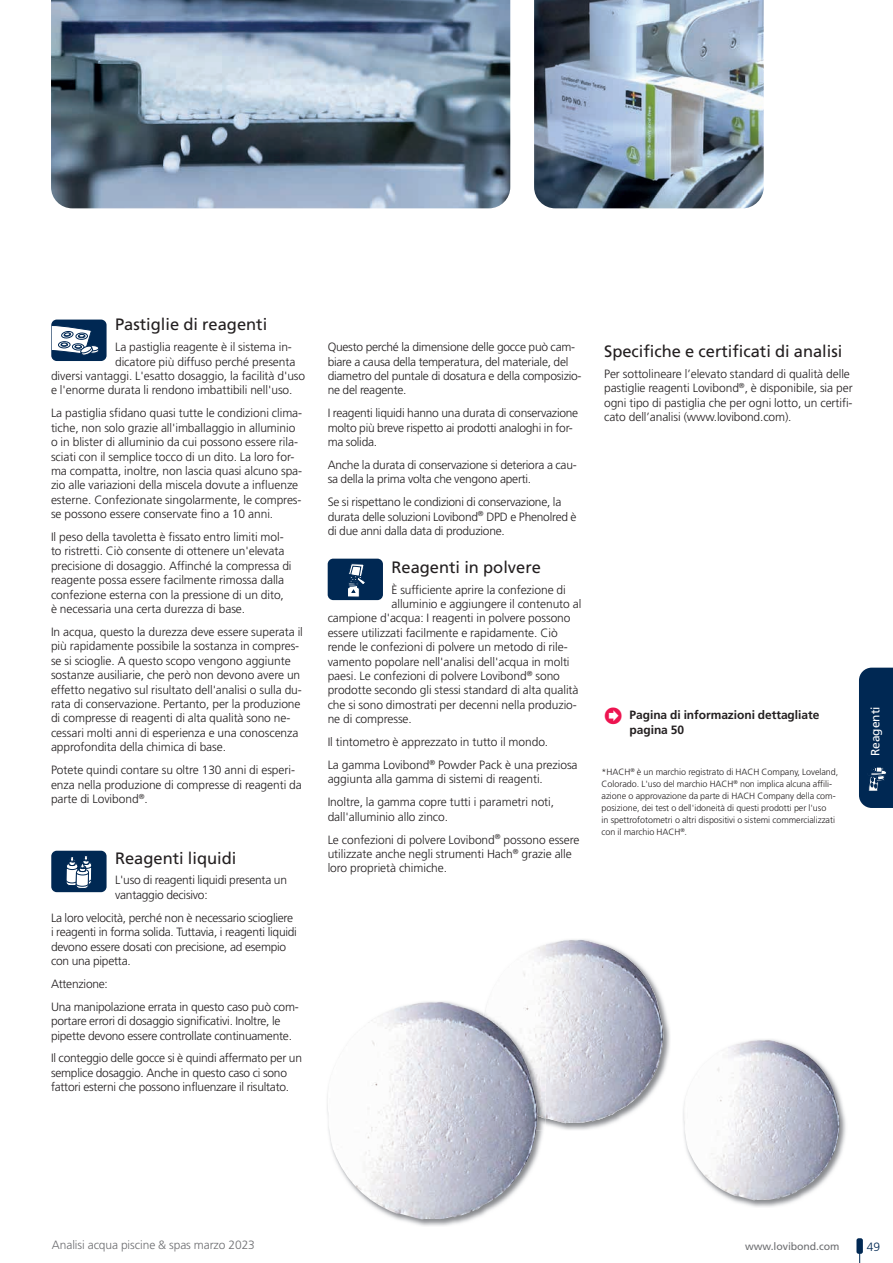
<style>
.page{position:relative;width:893px;height:1263px;background:#fff}
.page>*{position:absolute;margin:0;border:0;box-sizing:border-box;transform-origin:0 0}
.t1{font:16.5px "Frutiger LT";color:#231f20}
.t2{font:300 12px/14.4px "Frutiger LT";letter-spacing:-.005em;color:#231f20}
.t3{font:700 12px/14.4px "Frutiger LT";letter-spacing:-.005em;color:#231f20}
.t4{font:300 12px "Frutiger LT";letter-spacing:-.005em;color:#6c6d70}
.t5{font:12px "Frutiger LT";color:#fff}
.t6{font:300 12px "Frutiger LT";color:#002853}
.t7{font:10.5px "Frutiger LT";letter-spacing:-.005em;color:#6c6d70}
.t8{font:300 9px/12px "Frutiger LT";letter-spacing:-.005em;color:#231f20}
.s1{font-family:"J Ckg";font-weight:400;font-size:18px;color:#ed1450}
</style>
<div class="page">
<div style="left:856px;top:1238px;width:7px;height:16px;background:#002853;border-radius:2px"></div>
<div style="left:51px;top:320px;width:56px;height:41px;background:#002853;border-radius:6px"></div>
<svg style="left:51px;top:325px;width:48px;height:31px"></svg>
<img style="left:534px;top:0;width:230px;height:208px">
<img style="left:51px;top:0;width:459px;height:208px">
<hr style="left:0;top:1053px;width:1px;height:159px;background:#81176e">
<img style="left:545px;top:939px;width:125px;height:191px">
<img style="left:523px;top:940px;width:140px;height:183px">
<img style="left:683px;top:1039px;width:163px;height:168px">
<img style="left:684px;top:1040px;width:156px;height:160px">
<img style="left:400px;top:1001px;width:143px;height:225px">
<img style="left:484px;top:1000px;width:61px;height:118px">
<img style="left:327px;top:1002px;width:210px;height:218px">
<div style="left:51px;top:851px;width:56px;height:41px;background:#002853;border-radius:6px"></div>
<svg style="left:66px;top:850px;width:26px;height:43px"></svg>
<div style="left:328px;top:559px;width:55px;height:41px;background:#002853;border-radius:6px"></div>
<svg style="left:348px;top:563px;width:17px;height:34px"></svg>
<div style="left:859px;top:668px;width:34px;height:140px;background:#002853"></div>
<h1 class="t1" style="left:115px;top:315px;width:154px">Pastiglie di reagenti</h1>
<p class="t2" style="left:115px;top:340px;width:178px">La pastiglia reagente è il sistema in-</p>
<p class="t2" style="left:115px;top:354px;width:182px">dicatore più diffuso perché presenta</p>
<p class="t2" style="left:51px;top:369px;width:256px">diversi vantaggi. L'esatto dosaggio, la facilità d'uso</p>
<p class="t2" style="left:51px;top:383px;width:243px">e l'enorme durata li rendono imbattibili nell'uso.</p>
<p class="t2" style="left:51px;top:406px;width:253px">La pastiglia sfidano quasi tutte le condizioni clima&shy;tiche, non solo grazie all'imballaggio in alluminio o in blister di alluminio da cui possono essere rila&shy;sciati con il semplice tocco di un dito. La loro for&shy;ma compatta, inoltre, non lascia quasi alcuno spa&shy;zio alle variazioni della miscela dovute a influenze esterne. Confezionate singolarmente, le compres&shy;se possono essere conservate fino a 10 anni.</p>
<p class="t2" style="left:51px;top:530px;width:242px">Il peso della tavoletta è fissato entro limiti mol&shy;to ristretti. Ciò consente di ottenere un'elevata precisione di dosaggio. Affinché la compressa di reagente possa essere facilmente rimossa dalla confezione esterna con la pressione di un dito, è necessaria una certa durezza di base.</p>
<p class="t2" style="left:51px;top:625px;width:253px">In acqua, questo la durezza deve essere superata il più rapidamente possibile la sostanza in compres&shy;se si scioglie. A questo scopo vengono aggiunte sostanze ausiliarie, che però non devono avere un effetto negativo sul risultato dell'analisi o sulla du&shy;rata di conservazione. Pertanto, per la produzione di compresse di reagenti di alta qualità sono ne&shy;cessari molti anni di esperienza e una conoscenza approfondita della chimica di base.</p>
<p class="t2" style="left:51px;top:763px;width:252px">Potete quindi contare su oltre 130 anni di esperi&shy;enza nella produzione di compresse di reagenti da parte di Lovibond<sup>®</sup>.</p>
<h1 class="t1" style="left:115px;top:848px;width:123px">Reagenti liquidi</h1>
<p class="t2" style="left:115px;top:873px;width:173px">L'uso di reagenti liquidi presenta un vantaggio decisivo:</p>
<p class="t2" style="left:51px;top:910px;width:247px">La loro velocità, perché non è necessario sciogliere i reagenti in forma solida. Tuttavia, i reagenti liquidi devono essere dosati con precisione, ad esempio con una pipetta.</p>
<p class="t2" style="left:51px;top:972px;width:249px;line-height:23px">Attenzione:<br>Una manipolazione errata in questo caso può com-</p>
<p class="t2" style="left:51px;top:1014px;width:242px">portare errori di dosaggio significativi. Inoltre, le pipette devono essere controllate continuamente.</p>
<p class="t2" style="left:51px;top:1051px;width:252px">Il conteggio delle gocce si è quindi affermato per un semplice dosaggio. Anche in questo caso ci sono fattori esterni che possono influenzare il risultato.</p>
<p class="t2" style="left:328px;top:340px;width:255px">Questo perché la dimensione delle gocce può cam&shy;biare a causa della temperatura, del materiale, del diametro del puntale di dosatura e della composizio&shy;ne del reagente.</p>
<p class="t2" style="left:328px;top:406px;width:252px">I reagenti liquidi hanno una durata di conservazione molto più breve rispetto ai prodotti analoghi in for&shy;ma solida.</p>
<p class="t2" style="left:328px;top:458px;width:251px">Anche la durata di conservazione si deteriora a cau&shy;sa della la prima volta che vengono aperti.</p>
<p class="t2" style="left:328px;top:495px;width:250px">Se si rispettano le condizioni di conservazione, la durata delle soluzioni Lovibond<sup>®</sup> DPD e Phenolred è di due anni dalla data di produzione.</p>
<h1 class="t1" style="left:391px;top:557px;width:151px">Reagenti in polvere</h1>
<p class="t2" style="left:391px;top:582px;width:176px">È sufficiente aprire la confezione di</p>
<p class="t2" style="left:391px;top:597px;width:191px">alluminio e aggiungere il contenuto al</p>
<p class="t2" style="left:328px;top:611px;width:244px">campione d'acqua: I reagenti in polvere possono</p>
<p class="t2" style="left:328px;top:626px;width:231px">essere utilizzati facilmente e rapidamente. Ciò</p>
<p class="t2" style="left:328px;top:640px;width:242px">rende le confezioni di polvere un metodo di rile-</p>
<p class="t2" style="left:328px;top:654px;width:243px">vamento popolare nell'analisi dell'acqua in molti</p>
<p class="t2" style="left:328px;top:669px;width:234px">paesi. Le confezioni di polvere Lovibond<sup>®</sup> sono</p>
<p class="t2" style="left:328px;top:683px;width:252px">prodotte secondo gli stessi standard di alta qualità</p>
<p class="t2" style="left:328px;top:698px;width:251px">che si sono dimostrati per decenni nella produzio-</p>
<p class="t2" style="left:328px;top:712px;width:86px">ne di compresse.</p>
<p class="t2" style="left:328px;top:731px;width:251px;line-height:23px">Il tintometro è apprezzato in tutto il mondo.<br>La gamma Lovibond<sup>®</sup> Powder Pack è una preziosa</p>
<p class="t2" style="left:328px;top:768px;width:228px;line-height:23px">aggiunta alla gamma di sistemi di reagenti.<br>Inoltre, la gamma copre tutti i parametri noti,</p>
<p class="t2" style="left:328px;top:805px;width:253px;line-height:23px">dall'alluminio allo zinco.<br>Le confezioni di polvere Lovibond<sup>®</sup> possono essere</p>
<p class="t2" style="left:328px;top:847px;width:246px">utilizzate anche negli strumenti Hach<sup>®</sup> grazie alle loro proprietà chimiche.</p>
<h1 class="t1" style="left:604px;top:342px;width:240px">Specifiche e certificati di analisi</h1>
<p class="t2" style="left:604px;top:367px;width:250px">Per sottolineare l’elevato standard di qualità delle pastiglie reagenti Lovibond<sup>®</sup>, è disponibile, sia per ogni tipo di pastiglia che per ogni lotto, un certifi&shy;cato dell’analisi (www.lovibond.com).</p>
<p class="t3" style="left:630px;top:708px;width:191px;text-indent:-26px"><span class="s1">➲</span> Pagina di informazioni dettagliate pagina 50</p>
<p class="t8" style="left:602px;top:766px;width:238px">*HACH<sup>®</sup> è un marchio registrato di HACH Company, Loveland, Colorado. L'uso del marchio HACH<sup>®</sup> non implica alcuna affili&shy;azione o approvazione da parte di HACH Company della com&shy;posizione, dei test o dell'idoneità di questi prodotti per l'uso<br>in spettrofotometri o altri dispositivi o sistemi commercializzati con il marchio HACH<sup>®</sup>.</p>
<p class="t5" style="left:868px;top:756px;width:52px;rotate:-90deg">Reagenti</p>
<p class="t4" style="left:52px;top:1238px;width:205px">Analisi acqua piscine &amp; spas marzo 2023</p>
<p class="t7" style="left:745px;top:1240px;width:96px">www.lovibond.com</p>
<p class="t6" style="left:867px;top:1240px;width:15px">49</p>
</div>
